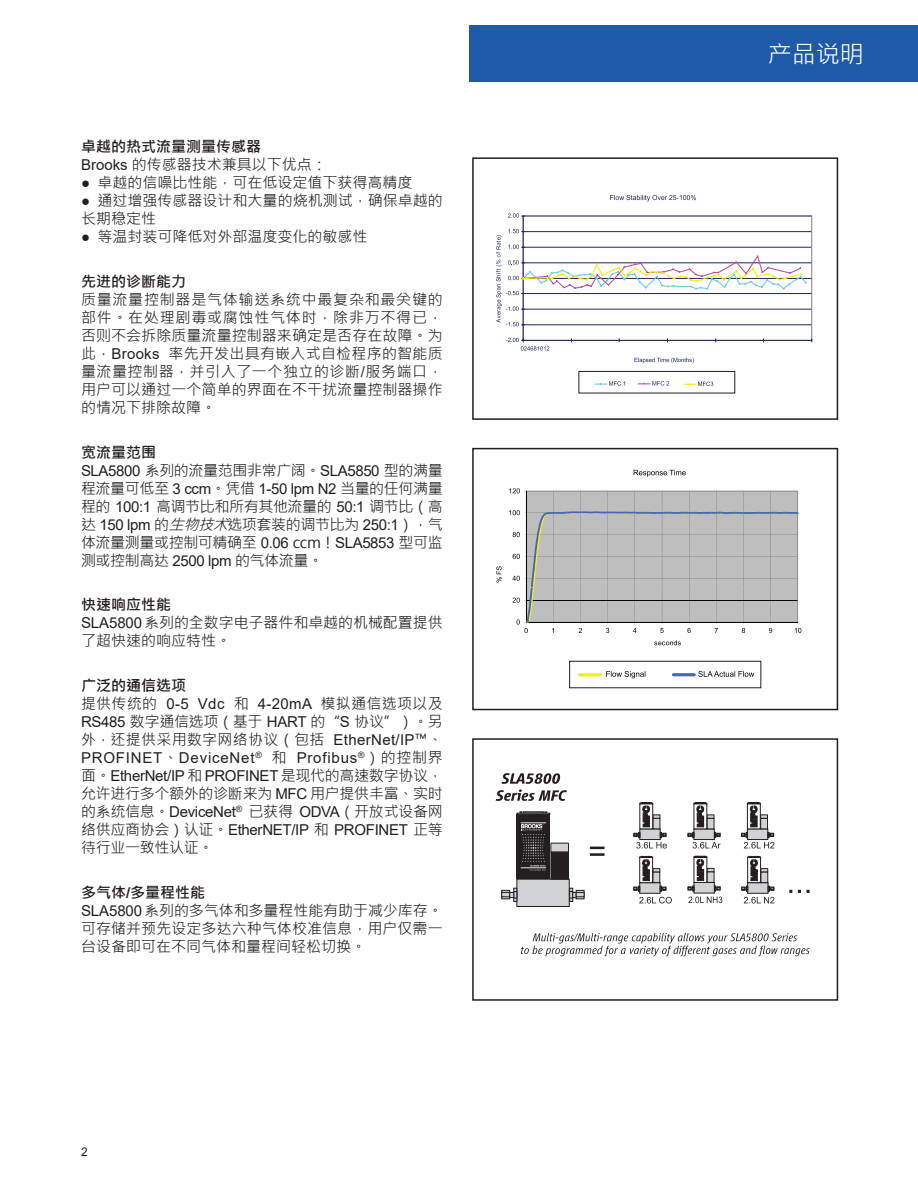
<style>
.page{position:relative;width:918px;height:1188px;background:#fff}
.page>*{position:absolute;margin:0;border:0;box-sizing:border-box;transform-origin:0 0}
.broDS-Mid-page_SH{font:24px "Microsoft Jheng Hei";color:#fff}
.t1{font:15px/18px "Microsoft Jheng Hei";color:#231f20;text-align:justify}
.t2{font:700 15px "Microsoft Jheng Hei";color:#231f20}
.t3{font:12px "Arial";color:#231f20}
.s1{font-family:"Arial"}
.s2{font-style:italic}
</style>
<div class="page">
<div style="left:470px;top:25px;width:448px;height:57px;background:#1f5aa9"></div>
<svg style="left:496px;top:566px;width:6px;height:16px"></svg>
<svg style="left:634px;top:470px;width:52px;height:7px"></svg>
<svg style="left:509px;top:488px;width:292px;height:145px;background:#c1c1c1"></svg>
<svg style="left:654px;top:640px;width:27px;height:5px"></svg>
<hr style="left:578px;top:673px;width:24px;height:3px;background:#f4ec1a;border-radius:2px">
<hr style="left:672px;top:673px;width:24px;height:3px;background:#4868b1;border-radius:2px">
<div style="left:569px;top:661px;width:192px;height:27px;border:1px solid #231f20"></div>
<svg style="left:606px;top:671px;width:39px;height:7px"></svg>
<svg style="left:698px;top:671px;width:56px;height:6px"></svg>
<hr style="left:523px;top:247px;width:289px;height:1px;background:#1f285c">
<hr style="left:523px;top:231px;width:289px;height:1px;background:#1f285c">
<hr style="left:523px;top:216px;width:289px;height:1px;background:#7f8080">
<hr style="left:811px;top:216px;width:1px;height:45px;background:#7f8080">
<hr style="left:523px;top:216px;width:1px;height:45px;background:#1f285c">
<svg style="left:610px;top:195px;width:86px;height:6px"></svg>
<svg style="left:508px;top:213px;width:17px;height:5px"></svg>
<hr style="left:523px;top:325px;width:289px;height:1px;background:#1f285c">
<hr style="left:523px;top:309px;width:289px;height:1px;background:#1f285c">
<hr style="left:523px;top:293px;width:289px;height:1px;background:#1f285c">
<hr style="left:523px;top:278px;width:289px;height:1px;background:#1f285c">
<hr style="left:523px;top:263px;width:289px;height:1px;background:#1f285c">
<hr style="left:811px;top:261px;width:1px;height:79px;background:#7f8080">
<hr style="left:523px;top:261px;width:1px;height:79px;background:#1f285c">
<hr style="left:523px;top:340px;width:289px;height:1px;background:#1f285c">
<svg style="left:506px;top:338px;width:43px;height:13px"></svg>
<svg style="left:635px;top:358px;width:59px;height:5px"></svg>
<svg style="left:496px;top:229px;width:311px;height:97px"></svg>
<svg style="left:595px;top:381px;width:30px;height:5px"></svg>
<svg style="left:638px;top:381px;width:31px;height:5px"></svg>
<svg style="left:684px;top:382px;width:29px;height:4px"></svg>
<div style="left:579px;top:371px;width:156px;height:22px;border:1px solid #231f20"></div>
<hr style="left:590px;top:853px;width:15px;height:3px;background:#231f20">
<svg style="left:590px;top:847px;width:15px;height:2px"></svg>
<svg style="left:496px;top:773px;width:71px;height:28px"></svg>
<svg style="left:521px;top:933px;width:289px;height:23px"></svg>
<div style="left:517px;top:879px;width:52px;height:28px;background:#d1d2d4;border:1px solid #231f20"></div>
<div style="left:514px;top:888px;width:3px;height:14px;background:#d1d2d4;border:1px solid #231f20"></div>
<svg style="left:514px;top:891px;width:3px;height:7px"></svg>
<svg style="left:510px;top:892px;width:4px;height:6px"></svg>
<svg style="left:569px;top:888px;width:4px;height:14px"></svg>
<svg style="left:569px;top:891px;width:4px;height:7px"></svg>
<svg style="left:572px;top:892px;width:4px;height:6px"></svg>
<svg style="left:576px;top:890px;width:8px;height:9px"></svg>
<svg style="left:576px;top:892px;width:8px;height:5px"></svg>
<svg style="left:501px;top:890px;width:9px;height:9px"></svg>
<svg style="left:501px;top:892px;width:9px;height:5px"></svg>
<div style="left:517px;top:815px;width:33px;height:64px;background:#231f20"></div>
<svg style="left:520px;top:822px;width:49px;height:56px"></svg>
<svg style="left:520px;top:812px;width:27px;height:1px"></svg>
<div style="left:517px;top:813px;width:33px;height:2px;background:#a8a9ad;border:1px solid #231f20"></div>
<div style="left:551px;top:852px;width:18px;height:27px;background:#231f20"></div>
<svg style="left:798px;top:890px;width:12px;height:3px"></svg>
<svg style="left:639px;top:897px;width:33px;height:7px"></svg>
<svg style="left:744px;top:897px;width:30px;height:7px"></svg>
<svg style="left:688px;top:897px;width:34px;height:6px"></svg>
<svg style="left:634px;top:803px;width:33px;height:46px"></svg>
<svg style="left:688px;top:803px;width:33px;height:46px"></svg>
<svg style="left:741px;top:803px;width:33px;height:46px"></svg>
<svg style="left:640px;top:891px;width:20px;height:2px"></svg>
<svg style="left:634px;top:856px;width:32px;height:35px"></svg>
<svg style="left:748px;top:891px;width:20px;height:2px"></svg>
<svg style="left:742px;top:856px;width:32px;height:35px"></svg>
<svg style="left:694px;top:891px;width:20px;height:2px"></svg>
<svg style="left:688px;top:856px;width:32px;height:35px"></svg>
<div style="left:472px;top:157px;width:366px;height:263px;border:2px solid #231f20"></div>
<div style="left:472px;top:448px;width:366px;height:262px;border:2px solid #231f20"></div>
<div style="left:472px;top:738px;width:366px;height:263px;border:2px solid #231f20"></div>
<p class="t2" style="left:81px;top:138px;width:181px">卓越的热式流量测量传感器</p>
<p class="t1" style="left:81px;top:156px;width:247px"><span class="s1">Brooks</span> 的传感器技术兼具以下优点：</p>
<p class="t1" style="left:81px;top:174px;width:333px"><span class="s1">●</span> 卓越的信噪比性能，可在低设定值下获得高精度</p>
<p class="t1" style="left:81px;top:192px;width:363px"><span class="s1">●</span> 通过增强传感器设计和大量的烧机测试，确保卓越的长期稳定性</p>
<p class="t1" style="left:81px;top:228px;width:288px"><span class="s1">●</span> 等温封装可降低对外部温度变化的敏感性</p>
<p class="t2" style="left:81px;top:273px;width:107px">先进的诊断能力</p>
<p class="t1" style="left:81px;top:291px;width:363px">质量流量控制器是气体输送系统中最复杂和最关键的部件。在处理剧毒或腐蚀性气体时，除非万不得已，否则不会拆除质量流量控制器来确定是否存在故障。为此，<span class="s1">Brooks</span> 率先开发出具有嵌入式自检程序的智能质量流量控制器，并引入了一个独立的诊断<span class="s1">/</span>服务端口，用户可以通过一个简单的界面在不干扰流量控制器操作的情况下排除故障。</p>
<p class="t2" style="left:81px;top:444px;width:76px">宽流量范围</p>
<p class="t1" style="left:81px;top:462px;width:363px"><span class="s1">SLA5800</span> 系列的流量范围非常广阔。<span class="s1">SLA5850</span> 型的满量程流量可低至 <span class="s1">3 ccm</span>。凭借 <span class="s1">1-50 lpm N2</span> 当量的任何满量程的 <span class="s1">100:1</span> 高调节比和所有其他流量的 <span class="s1">50:1</span> 调节比（高达 <span class="s1">150 lpm</span> 的<span class="s2">生物技术</span>选项套装的调节比为 <span class="s1">250:1</span>），气体流量测量或控制可精确至 <span class="s1">0.06</span> ccm！<span class="s1">SLA5853</span> 型可监测或控制高达 <span class="s1">2500 lpm</span> 的气体流量。</p>
<p class="t2" style="left:81px;top:595px;width:91px">快速响应性能</p>
<p class="t1" style="left:81px;top:613px;width:363px"><span class="s1">SLA5800</span> 系列的全数字电子器件和卓越的机械配置提供了超快速的响应特性。</p>
<p class="t2" style="left:81px;top:676px;width:107px">广泛的通信选项</p>
<p class="t1" style="left:81px;top:694px;width:363px">提供传统的 <span class="s1">0-5 Vdc</span> 和 <span class="s1">4-20mA</span> 模拟通信选项以及<span class="s1">RS485</span> 数字通信选项（基于 <span class="s1">HART</span> 的“<span class="s1">S</span> 协议”）。另外，还提供采用数字网络协议（包括 <span class="s1">EtherNet/IP</span>™、<span class="s1">PROFINET</span>、<span class="s1">DeviceNet</span><sup>®</sup> 和 <span class="s1">Profibus</span><sup>®</sup>）的控制界面。<span class="s1">EtherNet/IP</span> 和 <span class="s1">PROFINET</span> 是现代的高速数字协议，允许进行多个额外的诊断来为 <span class="s1">MFC</span> 用户提供丰富、实时的系统信息。<span class="s1">DeviceNet</span><sup>®</sup> 已获得 <span class="s1">ODVA</span>（开放式设备网络供应商协会）认证。<span class="s1">EtherNET/IP</span> 和 <span class="s1">PROFINET</span> 正等待行业一致性认证。</p>
<p class="t2" style="left:81px;top:883px;width:126px">多气体<span class="s1">/</span>多量程性能</p>
<p class="t1" style="left:81px;top:901px;width:363px"><span class="s1">SLA5800</span> 系列的多气体和多量程性能有助于减少库存。可存储并预先设定多达六种气体校准信息，用户仅需一台设备即可在不同气体和量程间轻松切换。</p>
<p class="t3" style="left:81px;top:1144px;width:8px">2</p>
<p class="broDS-Mid-page_SH" style="left:768px;top:39px;width:97px">产品说明</p>
</div>
